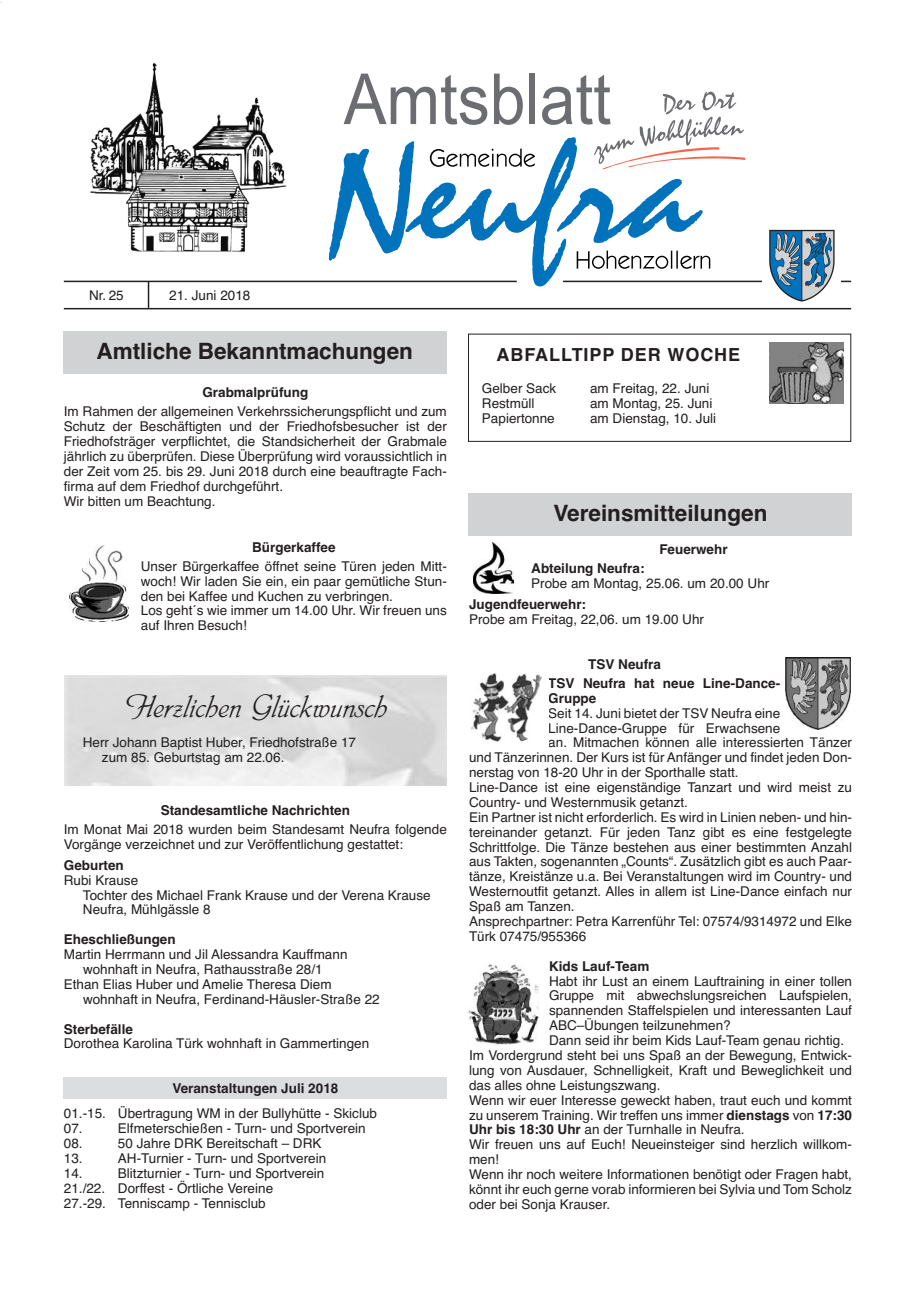
<style>
.page{position:relative;width:915px;height:1297px;background:#fff}
.page>*{position:absolute;margin:0;border:0;box-sizing:border-box;transform-origin:0 0}
.t1{font:70.5px "Arial";color:#6c6d70;scale:.91 1}
.t2{font:36px "Phyllis D";color:#231f20}
.t3{font:700 22.5px "Helvetica";color:#231f20}
.t4{font:700 18px "Helvetica";letter-spacing:.05em;color:#231f20}
.t5{font:13.5px/14.9px "Helvetica";color:#231f20}
.t6{font:700 13.5px/19.2px "Helvetica";color:#231f20}
.t7{font:4.5px "Helvetica";color:#231f20}
.s1{font-weight:700}
</style>
<div class="page">
<div style="left:64px;top:1077px;width:382px;height:21px;background:#dcdddf"></div>
<div style="left:64px;top:332px;width:382px;height:42px;background:#d1d2d4"></div>
<img style="left:90px;top:62px;width:197px;height:191px">
<hr style="left:64px;top:308px;width:786px;height:1px;background:#231f20">
<hr style="left:562px;top:281px;width:288px;height:1px;background:#231f20">
<hr style="left:64px;top:281px;width:452px;height:1px;background:#231f20">
<div style="left:762px;top:227px;width:78px;height:77px;background:#fff"></div>
<svg style="left:769px;top:230px;width:65px;height:72px;background:#7297b0"></svg>
<svg style="left:148px;top:282px;width:1px;height:26px"></svg>
<svg style="left:329px;top:92px;width:416px;height:194px"></svg>
<img style="left:70px;top:545px;width:58px;height:76px">
<img style="left:769px;top:342px;width:74px;height:61px">
<div style="left:468px;top:334px;width:382px;height:108px;border:1px solid #231f20"></div>
<div style="left:468px;top:493px;width:383px;height:43px;background:#d1d2d4"></div>
<img style="left:473px;top:542px;width:40px;height:51px">
<img style="left:785px;top:658px;width:65px;height:72px">
<img style="left:468px;top:964px;width:71px;height:81px">
<img style="left:471px;top:674px;width:71px;height:68px">
<p class="t7" style="left:1px;top:-1px;width:3px">.</p>
<h1 class="t1" style="left:343px;top:58px;width:295px">Amtsblatt</h1>
<p class="t5" style="left:89px;top:288px;width:36px">Nr. 25</p>
<p class="t5" style="left:169px;top:288px;width:83px">21. Juni 2018</p>
<h3 class="t3" style="left:96px;top:338px;width:318px">Amtliche bekanntmachungen</h3>
<p class="t6" style="left:202px;top:383px;width:107px">Grabmalprüfung</p>
<p class="t5" style="left:64px;top:404px;width:384px">Im Rahmen der allgemeinen Verkehrssicherungspflicht und zum Schutz der Beschäftigten und der Friedhofsbesucher ist der Friedhofsträger verpflichtet, die Standsicherheit der Grabmale jährlich zu überprüfen. Diese Überprüfung wird voraussichtlich in der Zeit vom 25. bis 29. Juni 2018 durch eine beauftragte Fach&shy;firma auf dem Friedhof durchgeführt.<br>Wir bitten um Beachtung.</p>
<p class="t6" style="left:252px;top:537px;width:85px">bürgerkaffee</p>
<p class="t5" style="left:141px;top:559px;width:307px">Unser Bürgerkaffee öffnet seine Türen jeden Mitt&shy;woch! Wir laden Sie ein, ein paar gemütliche Stun&shy;den bei Kaffee und Kuchen zu verbringen.<br>Los geht´s wie immer um 14.00 Uhr. Wir freuen uns auf Ihren Besuch!</p>
<h2 class="t2" style="left:124px;top:684px;width:264px">Herzlichen Glückwunsch</h2>
<p class="t5" style="left:102px;top:735px;width:256px;text-indent:-19px">Herr Johann Baptist Huber, Friedhofstraße 17 zum 85. Geburtstag am 22.06.</p>
<p class="t6" style="left:161px;top:801px;width:191px">Standesamtliche Nachrichten</p>
<p class="t5" style="left:64px;top:822px;width:384px">Im Monat Mai 2018 wurden beim Standesamt Neufra folgende<br>Vorgänge verzeichnet und zur Veröffentlichung gestattet:</p>
<p class="t6" style="left:64px;top:855px;width:62px">Geburten</p>
<p class="t5" style="left:83px;top:873px;width:349px;text-indent:-19px">Rubi Krause<br>Tochter des Michael Frank Krause und der Verena Krause<br>Neufra, Mühlgässle 8</p>
<p class="t6" style="left:64px;top:930px;width:113px">eheschließungen</p>
<p class="t5" style="left:64px;top:947px;width:285px">Martin Herrmann und Jil Alessandra Kauffmann</p>
<p class="t5" style="left:83px;top:962px;width:241px">wohnhaft in Neufra, Rathausstraße 28/1</p>
<p class="t5" style="left:64px;top:977px;width:269px">Ethan Elias Huber und Amelie Theresa Diem</p>
<p class="t5" style="left:83px;top:992px;width:298px">wohnhaft in Neufra, Ferdinand-Häusler-Straße 22</p>
<p class="t6" style="left:64px;top:1019px;width:71px">Sterbefälle</p>
<p class="t5" style="left:64px;top:1036px;width:307px">Dorothea Karolina Türk wohnhaft in Gammertingen</p>
<p class="t6" style="left:172px;top:1079px;width:167px">Veranstaltungen Juli 2018</p>
<p class="t5" style="left:64px;top:1106px;width:314px">01.-15. Übertragung WM in der Bullyhütte - Skiclub<br>07.</p>
<p class="t5" style="left:118px;top:1121px;width:249px">Elfmeterschießen - Turn- und Sportverein</p>
<p class="t5" style="left:64px;top:1136px;width:20px">08.</p>
<p class="t5" style="left:118px;top:1136px;width:205px">50 Jahre DRK Bereitschaft – DRK</p>
<p class="t5" style="left:64px;top:1151px;width:20px">13.</p>
<p class="t5" style="left:118px;top:1151px;width:210px">AH-Turnier - Turn- und Sportverein</p>
<p class="t5" style="left:64px;top:1166px;width:20px">14.</p>
<p class="t5" style="left:64px;top:1166px;width:262px;text-indent:54px">Blitzturnier - Turn- und Sportverein<br>21./22. Dorffest - Örtliche Vereine<br>27.-29. Tenniscamp - Tennisclub</p>
<h3 class="t4" style="left:496px;top:344px;width:245px">AbfAlltipp der Woche</h3>
<p class="t5" style="left:482px;top:381px;width:76px">Gelber Sack</p>
<p class="t5" style="left:590px;top:381px;width:121px">am Freitag, 22. Juni</p>
<p class="t5" style="left:482px;top:396px;width:54px">Restmüll</p>
<p class="t5" style="left:590px;top:396px;width:124px">am Montag, 25. Juni</p>
<p class="t5" style="left:482px;top:410px;width:74px">Papiertonne</p>
<p class="t5" style="left:590px;top:410px;width:128px">am Dienstag, 10. Juli</p>
<h3 class="t3" style="left:553px;top:500px;width:215px">Vereinsmitteilungen</h3>
<p class="t6" style="left:659px;top:540px;width:70px">feuerwehr</p>
<p class="t6" style="left:531px;top:559px;width:115px">Abteilung Neufra:</p>
<p class="t5" style="left:531px;top:576px;width:239px">Probe am Montag, 25.06. um 20.00 Uhr</p>
<p class="t6" style="left:469px;top:595px;width:119px">Jugendfeuerwehr:</p>
<p class="t5" style="left:469px;top:612px;width:236px">Probe am Freitag, 22,06. um 19.00 Uhr</p>
<p class="t6" style="left:548px;top:654px;width:233px;text-indent:40px">tSV Neufra<br>tSV Neufra hat neue line-dance-</p>
<p class="t6" style="left:548px;top:688px;width:49px">Gruppe</p>
<p class="t5" style="left:548px;top:705px;width:233px">Seit 14. Juni bietet der TSV Neufra eine</p>
<p class="t5" style="left:548px;top:720px;width:233px">Line-Dance-Gruppe für Erwachsene</p>
<p class="t5" style="left:548px;top:735px;width:305px">an. Mitmachen können alle interessierten Tänzer</p>
<p class="t5" style="left:469px;top:750px;width:384px">und Tänzerinnen. Der Kurs ist für Anfänger und findet jeden Don-</p>
<p class="t5" style="left:469px;top:765px;width:271px">nerstag von 18-20 Uhr in der Sporthalle statt.</p>
<p class="t5" style="left:469px;top:780px;width:384px">Line-Dance ist eine eigenständige Tanzart und wird meist zu</p>
<p class="t5" style="left:469px;top:795px;width:220px">Country- und Westernmusik getanzt.</p>
<p class="t5" style="left:469px;top:810px;width:384px">Ein Partner ist nicht erforderlich. Es wird in Linien neben- und hin-</p>
<p class="t5" style="left:469px;top:825px;width:384px">tereinander getanzt. Für jeden Tanz gibt es eine festgelegte</p>
<p class="t5" style="left:469px;top:839px;width:384px">Schrittfolge. Die Tänze bestehen aus einer bestimmten Anzahl</p>
<p class="t5" style="left:469px;top:854px;width:384px">aus Takten, sogenannten „Counts“. Zusätzlich gibt es auch Paar-</p>
<p class="t5" style="left:469px;top:869px;width:384px">tänze, Kreistänze u.a. Bei Veranstaltungen wird im Country- und</p>
<p class="t5" style="left:469px;top:884px;width:384px">Westernoutfit getanzt. Alles in allem ist Line-Dance einfach nur</p>
<p class="t5" style="left:469px;top:899px;width:107px">Spaß am Tanzen.</p>
<p class="t5" style="left:469px;top:914px;width:384px">Ansprechpartner: Petra Karrenführ Tel: 07574/9314972 und Elke</p>
<p class="t5" style="left:469px;top:929px;width:119px">Türk 07475/955366</p>
<p class="t6" style="left:549px;top:956px;width:102px">Kids lauf-team</p>
<p class="t5" style="left:549px;top:973px;width:304px">Habt ihr Lust an einem Lauftraining in einer tollen</p>
<p class="t5" style="left:549px;top:988px;width:304px">Gruppe mit abwechslungsreichen Laufspielen,</p>
<p class="t5" style="left:549px;top:1003px;width:304px">spannenden Staffelspielen und interessanten Lauf</p>
<p class="t5" style="left:549px;top:1018px;width:183px">ABC–Übungen teilzunehmen?</p>
<p class="t5" style="left:549px;top:1033px;width:296px">Dann seid ihr beim Kids Lauf-Team genau richtig.</p>
<p class="t5" style="left:469px;top:1048px;width:384px">Im Vordergrund steht bei uns Spaß an der Bewegung, Entwick-</p>
<p class="t5" style="left:469px;top:1063px;width:384px">lung von Ausdauer, Schnelligkeit, Kraft und Beweglichkeit und</p>
<p class="t5" style="left:469px;top:1078px;width:193px">das alles ohne Leistungszwang.</p>
<p class="t5" style="left:469px;top:1092px;width:384px">Wenn wir euer Interesse geweckt haben, traut euch und kommt</p>
<p class="t5" style="left:469px;top:1107px;width:384px">zu unserem Training. Wir treffen uns immer <span class="s1">dienstags</span> von <span class="s1">17:30</span></p>
<p class="t5" style="left:469px;top:1122px;width:277px"><span class="s1">Uhr bis 18:30 Uhr</span> an der Turnhalle in Neufra.</p>
<p class="t5" style="left:469px;top:1137px;width:384px">Wir freuen uns auf Euch! Neueinsteiger sind herzlich willkom-</p>
<p class="t5" style="left:469px;top:1152px;width:32px">men!</p>
<p class="t5" style="left:469px;top:1167px;width:384px">Wenn ihr noch weitere Informationen benötigt oder Fragen habt,</p>
<p class="t5" style="left:469px;top:1182px;width:384px">könnt ihr euch gerne vorab informieren bei Sylvia und Tom Scholz</p>
<p class="t5" style="left:469px;top:1197px;width:143px">oder bei Sonja Krauser.</p>
</div>
